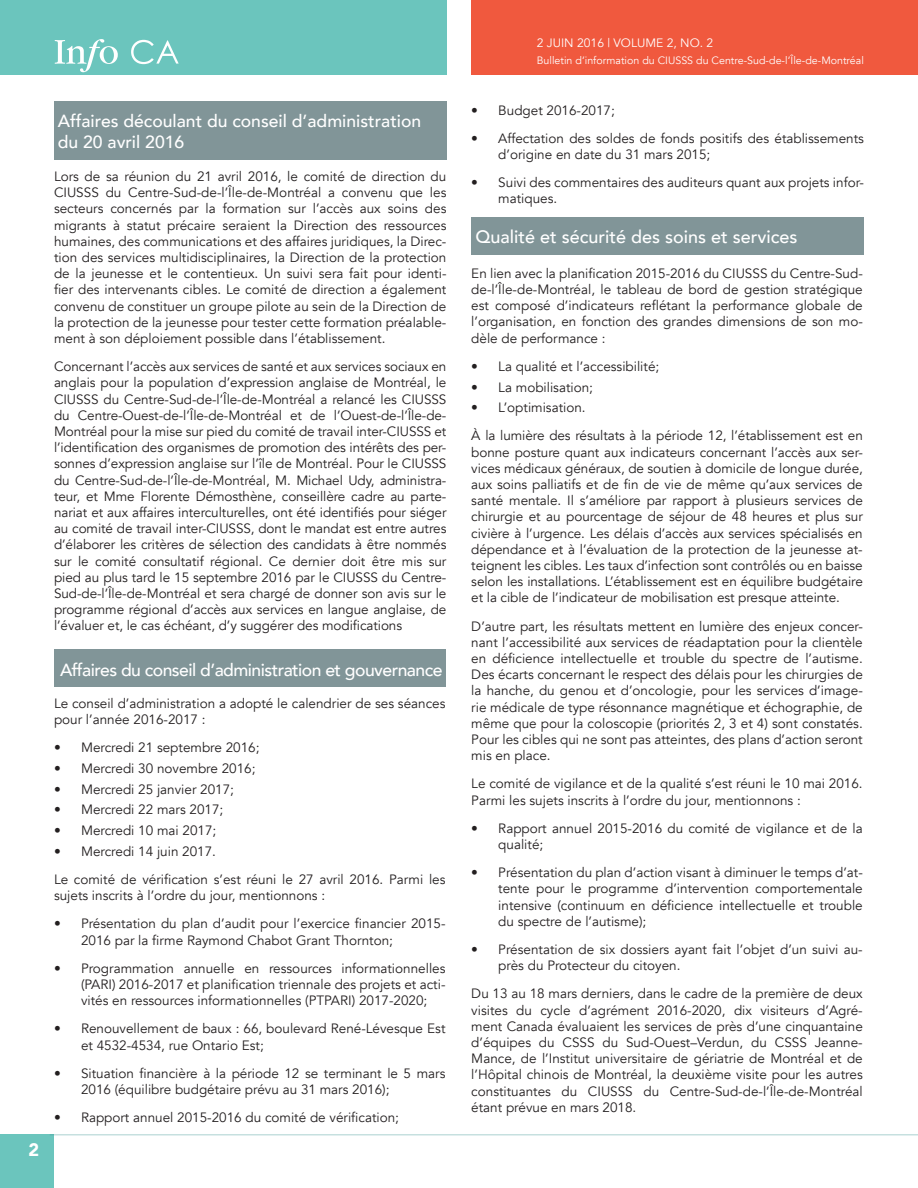
<style>
.page{position:relative;width:918px;height:1188px;background:#fff}
.page>*{position:absolute;margin:0;border:0;box-sizing:border-box;transform-origin:0 0}
.t1{font:500 18px "Avenir";color:#fff}
.t2{font:900 18px "Avenir";color:#fff}
.t3{font:500 17.55px/21px "Avenir";color:#fff}
.t4{font:500 17.55px "Avenir";letter-spacing:-.03em;color:#fff}
.t5{font:13.5px/16.2px "Avenir";color:#231f20}
.t6{font:12.15px "Avenir";color:#fff}
.t7{font:10.65px "Avenir";color:#fff}
</style>
<div class="page">
<div style="left:0;top:1134px;width:54px;height:54px;background:#6bc5bd"></div>
<hr style="left:50px;top:1134px;width:868px;height:2px;background:#429895">
<div style="left:0;top:0;width:446px;height:75px;background:#6bc5bd"></div>
<div style="left:471px;top:0;width:447px;height:75px;background:#f0593e"></div>
<svg style="left:55px;top:39px;width:124px;height:33px"></svg>
<div style="left:54px;top:650px;width:392px;height:37px;background:#819598"></div>
<div style="left:472px;top:218px;width:392px;height:37px;background:#819598"></div>
<div style="left:54px;top:101px;width:392px;height:58px;background:#819598"></div>
<h1 class="t2" style="left:28px;top:1135px;width:12px">2</h1>
<p class="t3" style="left:58px;top:110px;width:365px">Affaires découlant du conseil d’administration du 20 avril 2016</p>
<p class="t5" style="left:54px;top:168px;width:394px;text-align:justify">Lors de sa réunion du 21 avril 2016, le comité de direction du CIUSSS du Centre-Sud-de-l’Île-de-Montréal a convenu que les secteurs concernés par la formation sur l’accès aux soins des migrants à statut précaire seraient la Direction des ressources humaines, des communications et des affaires juridiques, la Direc&shy;tion des services multidisciplinaires, la Direction de la protection de la jeunesse et le contentieux. Un suivi sera fait pour identi&shy;fier des intervenants cibles. Le comité de direction a également convenu de constituer un groupe pilote au sein de la Direction de la protection de la jeunesse pour tester cette formation préalable&shy;ment à son déploiement possible dans l’établissement.</p>
<p class="t5" style="left:54px;top:359px;width:394px;text-align:justify">Concernant l’accès aux services de santé et aux services sociaux en anglais pour la population d’expression anglaise de Montréal, le CIUSSS du Centre-Sud-de-l’Île-de-Montréal a relancé les CIUSSS du Centre-Ouest-de-l’Île-de-Montréal et de l’Ouest-de-l’Île-de-Montréal pour la mise sur pied du comité de travail inter-CIUSSS et l’identification des organismes de promotion des intérêts des per&shy;sonnes d’expression anglaise sur l’île de Montréal. Pour le CIUSSS du Centre-Sud-de-l’Île-de-Montréal, M. Michael Udy, administra&shy;teur, et Mme Florente Démosthène, conseillère cadre au parte&shy;nariat et aux affaires interculturelles, ont été identifiés pour siéger au comité de travail inter-CIUSSS, dont le mandat est entre autres d’élaborer les critères de sélection des candidats à être nommés sur le comité consultatif régional. Ce dernier doit être mis sur pied au plus tard le 15 septembre 2016 par le CIUSSS du Centre-Sud-de-l’Île-de-Montréal et sera chargé de donner son avis sur le programme régional d’accès aux services en langue anglaise, de l’évaluer et, le cas échéant, d’y suggérer des modifications</p>
<p class="t4" style="left:60px;top:655px;width:384px">Affaires du conseil d’administration et gouvernance</p>
<p class="t5" style="left:54px;top:695px;width:393px">Le conseil d’administration a adopté le calendrier de ses séances pour l’année 2016-2017 :</p>
<p class="t5" style="left:54px;top:740px;width:207px">• Mercredi 21 septembre 2016;</p>
<p class="t5" style="left:54px;top:761px;width:203px">• Mercredi 30 novembre 2016;</p>
<p class="t5" style="left:54px;top:781px;width:182px">• Mercredi 25 janvier 2017;</p>
<p class="t5" style="left:54px;top:802px;width:171px">• Mercredi 22 mars 2017;</p>
<p class="t5" style="left:54px;top:823px;width:164px">• Mercredi 10 mai 2017;</p>
<p class="t5" style="left:54px;top:837px;width:393px;line-height:28.2px">• Mercredi 14 juin 2017.<br>Le comité de vérification s’est réuni le 27 avril 2016. Parmi les</p>
<p class="t5" style="left:54px;top:888px;width:273px">sujets inscrits à l’ordre du jour, mentionnons :</p>
<p class="t5" style="left:81px;top:916px;width:366px;text-indent:-27px">• Présentation du plan d’audit pour l’exercice financier 2015-<br>2016 par la firme Raymond Chabot Grant Thornton;</p>
<p class="t5" style="left:81px;top:960px;width:366px;text-align:justify;text-indent:-27px">• Programmation annuelle en ressources informationnelles (PARI) 2016-2017 et planification triennale des projets et acti&shy;vités en ressources informationnelles (PTPARI) 2017-2020;</p>
<p class="t5" style="left:81px;top:1021px;width:366px;text-indent:-27px">• Renouvellement de baux : 66, boulevard René-Lévesque Est et 4532-4534, rue Ontario Est;</p>
<p class="t5" style="left:81px;top:1065px;width:366px;text-indent:-27px">• Situation financière à la période 12 se terminant le 5 mars<br>2016 (équilibre budgétaire prévu au 31 mars 2016);</p>
<p class="t5" style="left:54px;top:1110px;width:347px">• Rapport annuel 2015-2016 du comité de vérification;</p>
<p class="t6" style="left:537px;top:36px;width:18px">2 juin</p>
<p class="t6" style="left:577px;top:36px;width:138px">2016 | volum e 2, no. 2</p>
<p class="t7" style="left:537px;top:54px;width:329px">Bulletin d’information du CIUSSS du Centre-Sud-de-l’Île-de-Montréal</p>
<p class="t5" style="left:471px;top:102px;width:145px">• Budget 2016-2017;</p>
<p class="t5" style="left:498px;top:130px;width:367px;text-indent:-27px">• Affectation des soldes de fonds positifs des établissements d’origine en date du 31 mars 2015;</p>
<p class="t5" style="left:498px;top:175px;width:367px;text-indent:-27px">• Suivi des commentaires des auditeurs quant aux projets infor&shy;matiques.</p>
<h1 class="t1" style="left:476px;top:221px;width:323px">Qualité et sécurité des soins et services</h1>
<p class="t5" style="left:471px;top:265px;width:393px;text-align:justify">En lien avec la planification 2015-2016 du CIUSSS du Centre-Sud&shy;de-l’Île-de-Montréal, le tableau de bord de gestion stratégique est composé d’indicateurs reflétant la performance globale de l’organisation, en fonction des grandes dimensions de son mo&shy;dèle de performance :</p>
<p class="t5" style="left:471px;top:358px;width:189px">• La qualité et l’accessibilité;</p>
<p class="t5" style="left:471px;top:379px;width:123px">• La mobilisation;</p>
<p class="t5" style="left:471px;top:394px;width:393px;line-height:28.2px">• L’optimisation.<br>À la lumière des résultats à la période 12, l’établissement est en</p>
<p class="t5" style="left:471px;top:444px;width:393px;text-align:justify">bonne posture quant aux indicateurs concernant l’accès aux ser&shy;vices médicaux généraux, de soutien à domicile de longue durée, aux soins palliatifs et de fin de vie de même qu’aux services de santé mentale. Il s’améliore par rapport à plusieurs services de chirurgie et au pourcentage de séjour de 48 heures et plus sur civière à l’urgence. Les délais d’accès aux services spécialisés en dépendance et à l’évaluation de la protection de la jeunesse at&shy;teignent les cibles. Les taux d’infection sont contrôlés ou en baisse selon les installations. L’établissement est en équilibre budgétaire et la cible de l’indicateur de mobilisation est presque atteinte.</p>
<p class="t5" style="left:471px;top:618px;width:393px;text-align:justify">D’autre part, les résultats mettent en lumière des enjeux concer&shy;nant l’accessibilité aux services de réadaptation pour la clientèle en déficience intellectuelle et trouble du spectre de l’autisme.<br>Des écarts concernant le respect des délais pour les chirurgies de la hanche, du genou et d’oncologie, pour les services d’image&shy;rie médicale de type résonnance magnétique et échographie, de même que pour la coloscopie (priorités 2, 3 et 4) sont constatés.<br>Pour les cibles qui ne sont pas atteintes, des plans d’action seront mis en place.</p>
<p class="t5" style="left:471px;top:776px;width:393px">Le comité de vigilance et de la qualité s’est réuni le 10 mai 2016.<br>Parmi les sujets inscrits à l’ordre du jour, mentionnons :</p>
<p class="t5" style="left:498px;top:820px;width:366px;text-indent:-27px">• Rapport annuel 2015-2016 du comité de vigilance et de la qualité;</p>
<p class="t5" style="left:498px;top:865px;width:366px;text-align:justify;text-indent:-27px">• Présentation du plan d’action visant à diminuer le temps d’at&shy;tente pour le programme d’intervention comportementale intensive (continuum en déficience intellectuelle et trouble du spectre de l’autisme);</p>
<p class="t5" style="left:498px;top:942px;width:366px;text-indent:-27px">• Présentation de six dossiers ayant fait l’objet d’un suivi au&shy;près du Protecteur du citoyen.</p>
<p class="t5" style="left:471px;top:986px;width:393px;text-align:justify">Du 13 au 18 mars derniers, dans le cadre de la première de deux visites du cycle d’agrément 2016-2020, dix visiteurs d’Agré&shy;ment Canada évaluaient les services de près d’une cinquantaine d’équipes du CSSS du Sud-Ouest–Verdun, du CSSS Jeanne-Mance, de l’Institut universitaire de gériatrie de Montréal et de l’Hôpital chinois de Montréal, la deuxième visite pour les autres constituantes du CIUSSS du Centre-Sud-de-l’Île-de-Montréal étant prévue en mars 2018.</p>
</div>
